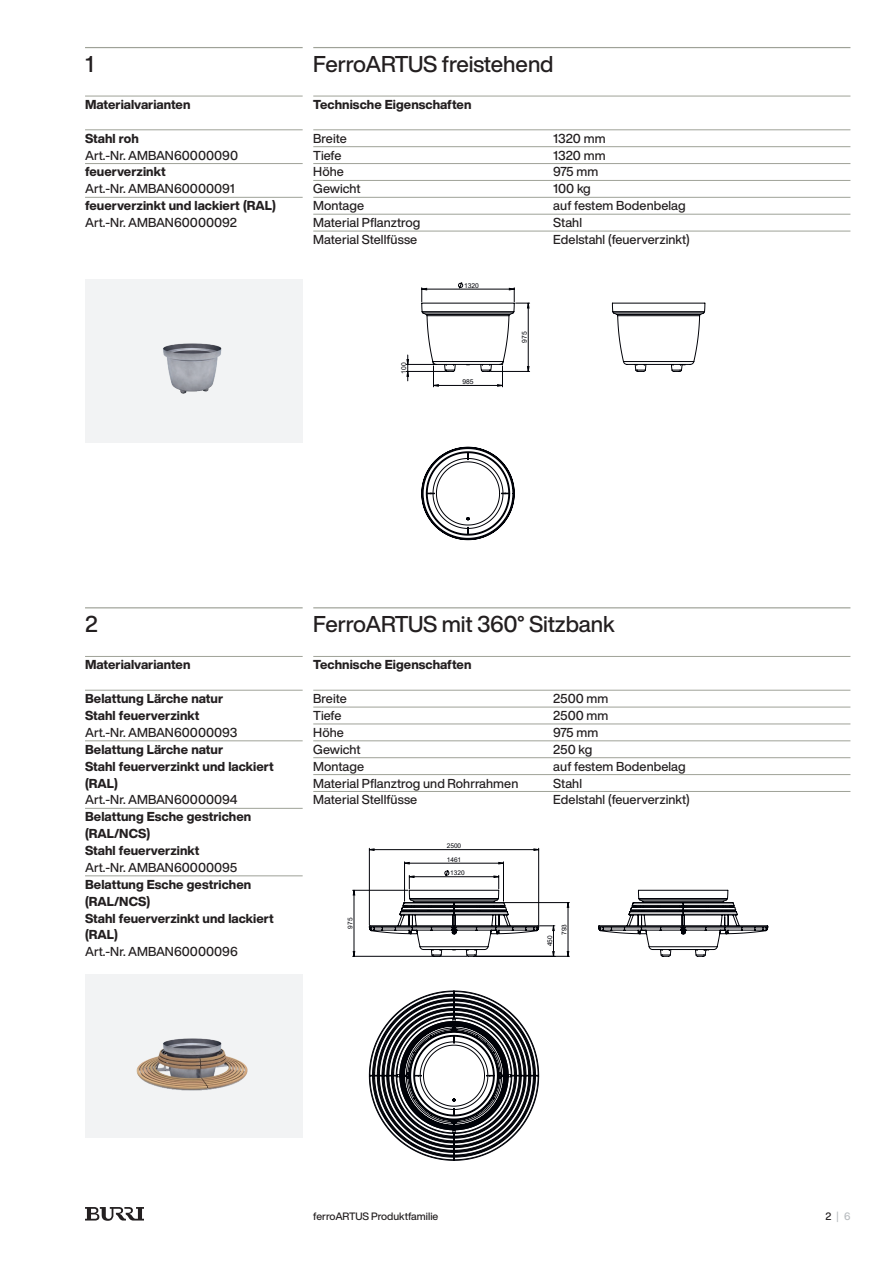
<style>
.page{position:relative;width:893px;height:1263px;background:#fff}
.page>*{position:absolute;margin:0;border:0;box-sizing:border-box;transform-origin:0 0}
.t1{font:500 22.5px "Helvetica Now Display";letter-spacing:-.015em;color:#231f20}
.t2{font:500 12.75px "Helvetica Now Display";letter-spacing:.005em;color:#231f20}
.t3{font:800 12.75px/17px "Helvetica Now Display";letter-spacing:.005em;color:#231f20}
.t4{font:500 10.5px "Helvetica Now Display";letter-spacing:-.005em;color:#231f20}
.t5{font:500 10.5px "Helvetica Now Display";color:#b8bcbf}
.t6{font:6.75px "Arial";color:#000208}
.t7{font:6.45px "Arial";color:#000208}
.s1{color:#231f20}
</style>
<div class="page">
<svg style="left:85px;top:1207px;width:59px;height:14px"></svg>
<div style="left:85px;top:279px;width:218px;height:163px;background:#f2f3f4"></div>
<div style="left:85px;top:974px;width:218px;height:163px;background:#f2f3f4"></div>
<hr style="left:313px;top:96px;width:537px;height:1px;background:#9fa298">
<hr style="left:313px;top:130px;width:537px;height:1px;background:#9fa298">
<hr style="left:313px;top:146px;width:537px;height:1px;background:#9fa298">
<hr style="left:313px;top:163px;width:537px;height:1px;background:#9fa298">
<hr style="left:313px;top:180px;width:537px;height:1px;background:#9fa298">
<hr style="left:313px;top:197px;width:537px;height:1px;background:#9fa298">
<hr style="left:313px;top:214px;width:537px;height:1px;background:#9fa298">
<hr style="left:313px;top:231px;width:537px;height:1px;background:#9fa298">
<hr style="left:85px;top:96px;width:218px;height:1px;background:#9fa298">
<hr style="left:85px;top:130px;width:218px;height:1px;background:#9fa298">
<hr style="left:85px;top:163px;width:218px;height:1px;background:#9fa298">
<hr style="left:85px;top:197px;width:218px;height:1px;background:#9fa298">
<hr style="left:85px;top:656px;width:218px;height:1px;background:#9fa298">
<hr style="left:85px;top:690px;width:218px;height:1px;background:#9fa298">
<hr style="left:85px;top:740px;width:218px;height:1px;background:#9fa298">
<hr style="left:85px;top:808px;width:218px;height:1px;background:#9fa298">
<hr style="left:85px;top:875px;width:218px;height:1px;background:#9fa298">
<img style="left:136px;top:1038px;width:112px;height:53px">
<hr style="left:313px;top:47px;width:537px;height:1px;background:#9fa298">
<hr style="left:313px;top:607px;width:537px;height:1px;background:#9fa298">
<hr style="left:85px;top:47px;width:218px;height:1px;background:#9fa298">
<hr style="left:85px;top:607px;width:218px;height:1px;background:#9fa298">
<img style="left:163px;top:343px;width:59px;height:51px">
<svg style="left:612px;top:303px;width:93px;height:69px"></svg>
<svg style="left:421px;top:447px;width:94px;height:93px"></svg>
<svg style="left:406px;top:282px;width:124px;height:105px"></svg>
<svg style="left:598px;top:890px;width:170px;height:67px"></svg>
<svg style="left:369px;top:990px;width:170px;height:171px"></svg>
<svg style="left:353px;top:848px;width:216px;height:109px"></svg>
<hr style="left:313px;top:656px;width:537px;height:1px;background:#9fa298">
<hr style="left:313px;top:690px;width:537px;height:1px;background:#9fa298">
<hr style="left:313px;top:707px;width:537px;height:1px;background:#9fa298">
<hr style="left:313px;top:724px;width:537px;height:1px;background:#9fa298">
<hr style="left:313px;top:740px;width:537px;height:1px;background:#9fa298">
<hr style="left:313px;top:757px;width:537px;height:1px;background:#9fa298">
<hr style="left:313px;top:774px;width:537px;height:1px;background:#9fa298">
<hr style="left:313px;top:791px;width:537px;height:1px;background:#9fa298">
<h1 class="t1" style="left:85px;top:48px;width:10px">1</h1>
<p class="t3" style="left:85px;top:96px;width:107px">Materialvarianten</p>
<p class="t3" style="left:85px;top:130px;width:55px">Stahl roh</p>
<p class="t2" style="left:85px;top:146px;width:155px">Art.-Nr. AMBAN60000090</p>
<p class="t3" style="left:85px;top:163px;width:82px">feuerverzinkt</p>
<p class="t2" style="left:85px;top:180px;width:151px">Art.-Nr. AMBAN60000091</p>
<p class="t3" style="left:85px;top:197px;width:192px">feuerverzinkt und lackiert (RAL)</p>
<p class="t2" style="left:85px;top:214px;width:153px">Art.-Nr. AMBAN60000092</p>
<h1 class="t1" style="left:313px;top:48px;width:242px">FerroARTUS freistehend</h1>
<p class="t3" style="left:313px;top:96px;width:160px">Technische Eigenschaften</p>
<p class="t2" style="left:313px;top:129px;width:35px">Breite</p>
<p class="t2" style="left:553px;top:129px;width:54px">1320 mm</p>
<p class="t2" style="left:313px;top:146px;width:30px">Tiefe</p>
<p class="t2" style="left:553px;top:146px;width:54px">1320 mm</p>
<p class="t2" style="left:313px;top:163px;width:32px">Höhe</p>
<p class="t2" style="left:553px;top:163px;width:47px">975 mm</p>
<p class="t2" style="left:313px;top:180px;width:49px">Gewicht</p>
<p class="t2" style="left:553px;top:180px;width:39px">100 kg</p>
<p class="t2" style="left:313px;top:197px;width:52px">Montage</p>
<p class="t2" style="left:553px;top:197px;width:134px">auf festem Bodenbelag</p>
<p class="t2" style="left:313px;top:214px;width:109px">Material Pflanztrog</p>
<p class="t2" style="left:553px;top:214px;width:30px">Stahl</p>
<p class="t2" style="left:313px;top:231px;width:106px">Material Stellfüsse</p>
<p class="t2" style="left:553px;top:231px;width:138px">Edelstahl (feuerverzinkt)</p>
<p class="t6" style="left:399px;top:374px;width:13px;rotate:-90deg">100</p>
<p class="t6" style="left:464px;top:281px;width:16px">1320</p>
<p class="t6" style="left:462px;top:377px;width:13px">985</p>
<p class="t6" style="left:520px;top:343px;width:13px;rotate:-90deg">975</p>
<h1 class="t1" style="left:85px;top:608px;width:14px">2</h1>
<p class="t3" style="left:85px;top:656px;width:107px">Materialvarianten</p>
<p class="t3" style="left:85px;top:690px;width:140px">Belattung Lärche natur<br>Stahl feuerverzinkt</p>
<p class="t2" style="left:85px;top:724px;width:154px">Art.-Nr. AMBAN60000093</p>
<p class="t3" style="left:85px;top:741px;width:190px">Belattung Lärche natur<br>Stahl feuerverzinkt und lackiert (RAL)</p>
<p class="t2" style="left:85px;top:791px;width:154px">Art.-Nr. AMBAN60000094</p>
<p class="t3" style="left:85px;top:808px;width:168px">Belattung Esche gestrichen (RAL/NCS)<br>Stahl feuerverzinkt</p>
<p class="t2" style="left:85px;top:859px;width:154px">Art.-Nr. AMBAN60000095</p>
<p class="t3" style="left:85px;top:876px;width:190px">Belattung Esche gestrichen (RAL/NCS)<br>Stahl feuerverzinkt und lackiert (RAL)</p>
<p class="t2" style="left:85px;top:943px;width:154px">Art.-Nr. AMBAN60000096</p>
<h1 class="t1" style="left:313px;top:608px;width:303px">FerroARTUS mit 360° Sitzbank</h1>
<p class="t3" style="left:313px;top:656px;width:160px">Technische Eigenschaften</p>
<p class="t2" style="left:313px;top:690px;width:35px">Breite</p>
<p class="t2" style="left:553px;top:690px;width:57px">2500 mm</p>
<p class="t2" style="left:313px;top:707px;width:30px">Tiefe</p>
<p class="t2" style="left:553px;top:707px;width:57px">2500 mm</p>
<p class="t2" style="left:313px;top:724px;width:32px">Höhe</p>
<p class="t2" style="left:553px;top:724px;width:47px">975 mm</p>
<p class="t2" style="left:313px;top:740px;width:49px">Gewicht</p>
<p class="t2" style="left:553px;top:740px;width:41px">250 kg</p>
<p class="t2" style="left:313px;top:757px;width:52px">Montage</p>
<p class="t2" style="left:553px;top:757px;width:134px">auf festem Bodenbelag</p>
<p class="t2" style="left:313px;top:774px;width:207px">Material Pflanztrog und Rohrrahmen</p>
<p class="t2" style="left:553px;top:774px;width:30px">Stahl</p>
<p class="t2" style="left:313px;top:791px;width:106px">Material Stellfüsse</p>
<p class="t2" style="left:553px;top:791px;width:138px">Edelstahl (feuerverzinkt)</p>
<p class="t7" style="left:447px;top:841px;width:16px">2500</p>
<p class="t7" style="left:447px;top:855px;width:16px">1461</p>
<p class="t7" style="left:346px;top:929px;width:12px;rotate:-90deg">975</p>
<p class="t7" style="left:450px;top:868px;width:16px">1320</p>
<p class="t7" style="left:545px;top:946px;width:12px;rotate:-90deg">450</p>
<p class="t7" style="left:560px;top:935px;width:12px;rotate:-90deg">793</p>
<p class="t4" style="left:313px;top:1209px;width:127px">ferroARTUS Produktfamilie</p>
<p class="t5" style="left:825px;top:1209px;width:27px"><span class="s1">2</span>|6</p>
</div>
